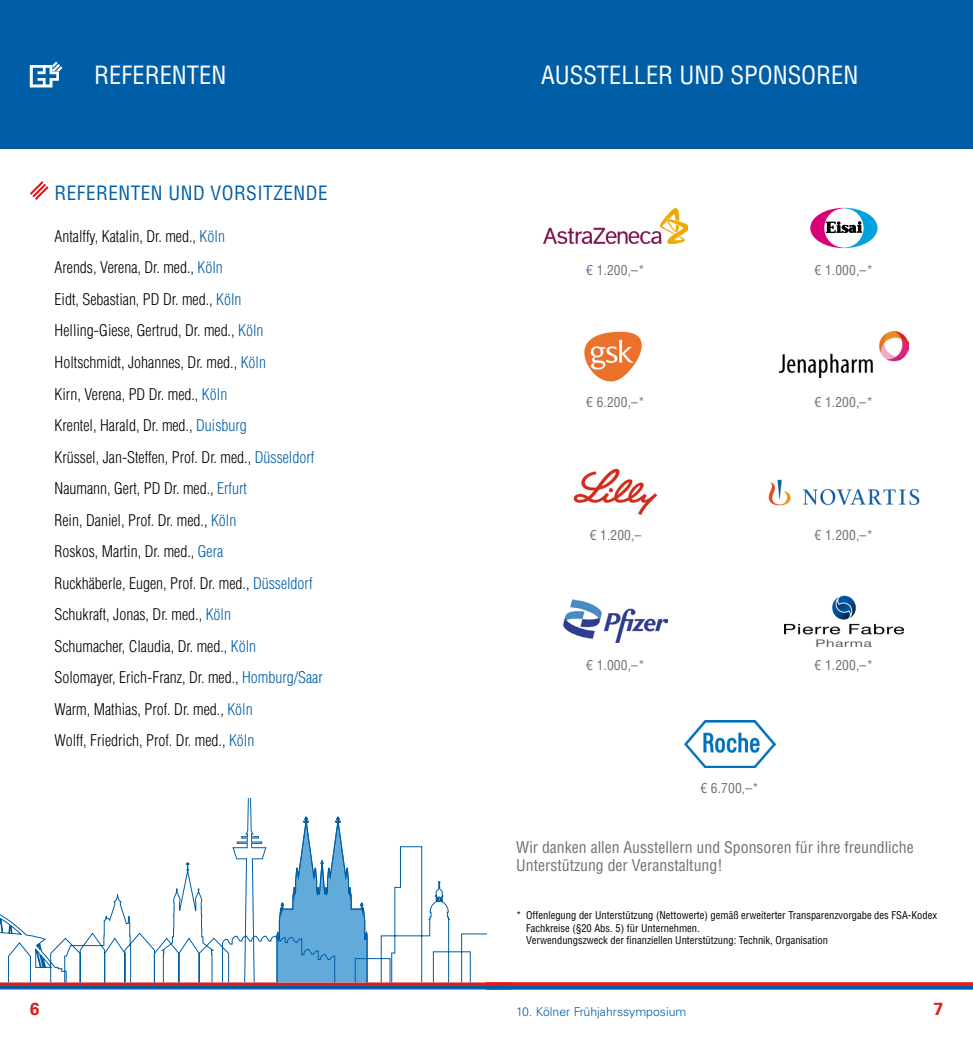
<style>
.page{position:relative;width:973px;height:1042px;background:#fff}
.page>*{position:absolute;margin:0;border:0;box-sizing:border-box;transform-origin:0 0}
.t1{font:condensed 24.5px "Helvetica LT Std";color:#fff}
.t2{font:condensed 19.25px "Helvetica LT Std";letter-spacing:.025em;color:#005ea7}
.t3{font:700 17.5px "Univers LT Std";color:#e31c19}
.t4{font:300 condensed 15.75px/31.5px "Helvetica LT Std";color:#000}
.t5{font:condensed 15.75px/17.5px "Helvetica LT Std";color:#707172}
.t6{font:condensed 13.47px "Helvetica LT Std";letter-spacing:.01em;color:#707172}
.t7{font:300 12.25px "Univers LT Std";color:#005ea7}
.t8{font:condensed 10.5px/12.8px "Helvetica LT Std";color:#000}
.s1{color:#005ea7}
.s2{color:#606d98}
</style>
<div class="page">
<div style="left:0;top:0;width:486px;height:149px;background:#005ea7"></div>
<svg style="left:30px;top:62px;width:32px;height:25px"></svg>
<svg style="left:0;top:982px;width:486px;height:4px;background:#de3838"></svg>
<hr style="left:0;top:986px;width:486px;height:3px;background:#005ea7">
<svg style="left:30px;top:181px;width:19px;height:19px"></svg>
<svg style="left:0;top:798px;width:486px;height:184px"></svg>
<div style="left:486px;top:0;width:486px;height:149px;background:#005ea7"></div>
<hr style="left:486px;top:986px;width:486px;height:3px;background:#005ea7">
<svg style="left:486px;top:982px;width:486px;height:4px;background:#e32724"></svg>
<img style="left:543px;top:209px;width:144px;height:35px">
<svg style="left:810px;top:208px;width:67px;height:40px"></svg>
<img style="left:584px;top:331px;width:58px;height:51px">
<img style="left:779px;top:332px;width:129px;height:45px">
<img style="left:573px;top:468px;width:85px;height:47px">
<img style="left:768px;top:479px;width:152px;height:27px">
<img style="left:563px;top:599px;width:104px;height:43px">
<img style="left:784px;top:596px;width:119px;height:51px">
<img style="left:684px;top:720px;width:91px;height:47px">
<h1 class="t1" style="left:94px;top:60px;width:134px">REFERENTEN</h1>
<p class="t2" style="left:55px;top:181px;width:274px">REFERENTEN UND VORSITZENDE</p>
<p class="t4" style="left:55px;top:220px;width:269px">Antalffy, Katalin, Dr. med., <span class="s1">Köln<br></span>Arends, Verena, Dr. med., <span class="s1">Köln<br></span>Eidt, Sebastian, PD Dr. med., <span class="s1">Köln </span>Helling-Giese, Gertrud, Dr. med., <span class="s1">Köln </span>Holtschmidt, Johannes, Dr. med., <span class="s1">Köln<br></span>Kirn, Verena, PD Dr. med., <span class="s1">Köln<br></span>Krentel, Harald, Dr. med., <span class="s1">Duisburg<br></span>Krüssel, Jan-Steffen, Prof. Dr. med., <span class="s1">Düsseldorf </span>Naumann, Gert, PD Dr. med., <span class="s1">Erfurt<br></span>Rein, Daniel, Prof. Dr. med., <span class="s1">Köln<br></span>Roskos, Martin, Dr. med., <span class="s1">Gera<br></span>Ruckhäberle, Eugen, Prof. Dr. med., <span class="s1">Düsseldorf </span>Schukraft, Jonas, Dr. med., <span class="s1">Köln<br></span>Schumacher, Claudia, Dr. med., <span class="s1">Köln<br></span>Solomayer, Erich-Franz, Dr. med., <span class="s1">Homburg/Saar </span>Warm, Mathias, Prof. Dr. med., <span class="s1">Köln<br></span>Wolff, Friedrich, Prof. Dr. med., <span class="s1">Köln</span></p>
<p class="t3" style="left:30px;top:998px;width:11px">6</p>
<h1 class="t1" style="left:541px;top:60px;width:319px">AUSSTELLER UND SPONSOREN</h1>
<p class="t6" style="left:586px;top:261px;width:60px"><span class="s2">€</span> 1.200,–*</p>
<p class="t6" style="left:814px;top:261px;width:60px">€ 1.000,–*</p>
<p class="t6" style="left:586px;top:394px;width:60px">€ 6.200,–*</p>
<p class="t6" style="left:814px;top:394px;width:60px">€ 1.200,–*</p>
<p class="t6" style="left:589px;top:526px;width:53px">€ 1.200,–</p>
<p class="t6" style="left:814px;top:526px;width:60px">€ 1.200,–*</p>
<p class="t6" style="left:586px;top:657px;width:60px">€ 1.000,–*</p>
<p class="t6" style="left:814px;top:657px;width:60px">€ 1.200,–*</p>
<p class="t6" style="left:700px;top:780px;width:60px">€ 6.700,–*</p>
<p class="t5" style="left:516px;top:839px;width:399px">Wir danken allen Ausstellern und Sponsoren für ihre freundliche<br>Unterstützung der Veranstaltung!</p>
<p class="t8" style="left:526px;top:908px;width:412px;text-indent:-10px">* Offenlegung der Unterstützung (Nettowerte) gemäß erweiterter Transparenzvorgabe des FSA-Kodex<br>Fachkreise (§20 Abs. 5) für Unternehmen.<br>Verwendungszweck der finanziellen Unterstützung: Technik, Organisation</p>
<p class="t7" style="left:516px;top:1004px;width:172px">10. Kölner Frühjahrssymposium</p>
<p class="t3" style="left:933px;top:998px;width:11px">7</p>
</div>
